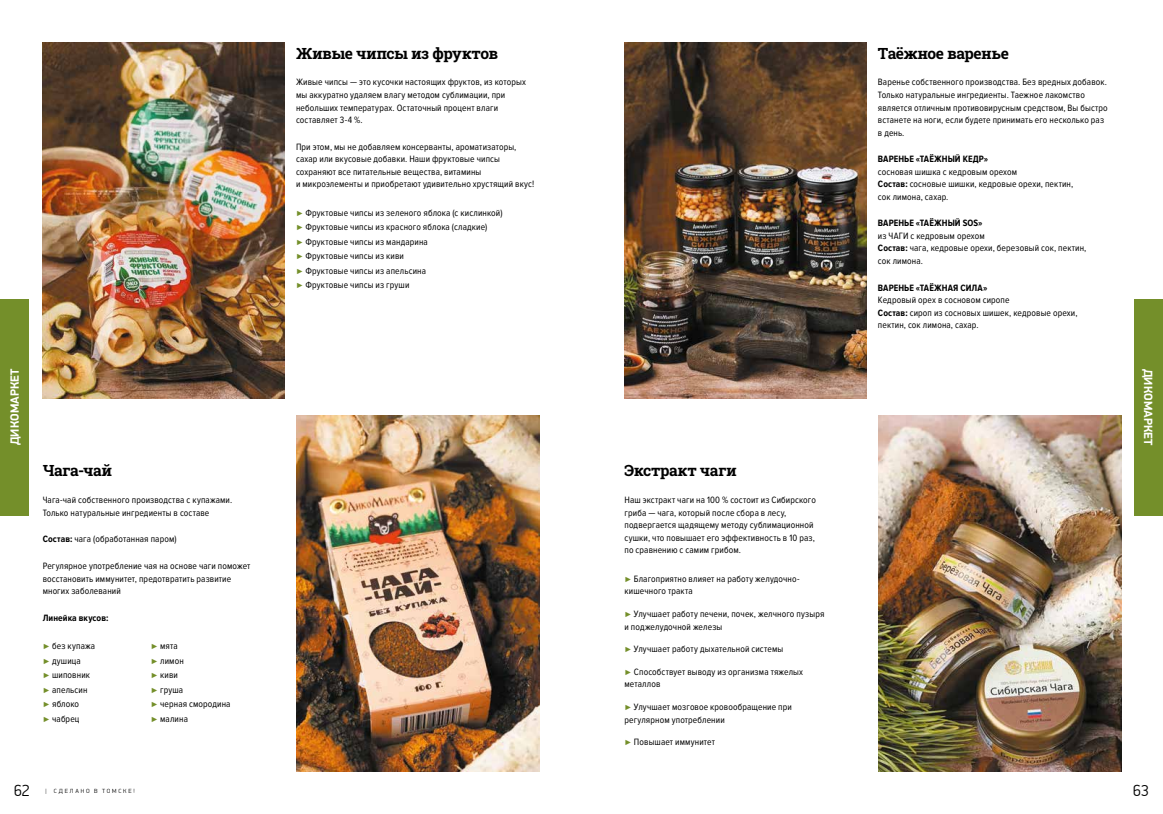
<style>
.page{position:relative;width:1163px;height:814px;background:#fff}
.page>*{position:absolute;margin:0;border:0;box-sizing:border-box;transform-origin:0 0}
.t1{font:300 16px "PF Din Display Pro";color:#000}
.t2{font:15.5px "Roboto Slab";letter-spacing:-.03em;color:#000}
.t3{font:700 12px "PF Din Display Pro";color:#fff}
.t4{font:9.5px/12.5px "Proxima Nova Cond";letter-spacing:.01em;color:#000}
.t5{font:700 9.5px "Proxima Nova Cond";letter-spacing:.01em;color:#000}
.t6{font:300 6px "PF Din Display Pro";letter-spacing:.295em;color:#000}
.s1{font-family:"Century Gothic";font-size:7.5px;color:#748f2a}
.s2{font-weight:700}
</style>
<div class="page">
<div style="left:0;top:298px;width:28px;height:217px;background:#748f2a"></div>
<div style="left:1134px;top:298px;width:28px;height:217px;background:#748f2a"></div>
<img style="left:624px;top:43px;width:242px;height:355px">
<img style="left:878px;top:415px;width:242px;height:356px">
<img style="left:42px;top:43px;width:243px;height:355px">
<img style="left:297px;top:415px;width:242px;height:356px">
<h2 class="t2" style="left:296px;top:43px;width:204px">Живые чипсы из фруктов</h2>
<p class="t4" style="left:296px;top:76px;width:231px">Живые чипсы — это кусочки настоящих фруктов, из которых мы аккуратно удаляем влагу методом сублимации, при небольших температурах. Остаточный процент влаги составляет 3-4 %.</p>
<p class="t4" style="left:296px;top:140px;width:240px">При этом, мы не добавляем консерванты, ароматизаторы, сахар или вкусовые добавки. Наши фруктовые чипсы сохраняют все питательные вещества, витамины<br>и микроэлементы и приобретают удивительно хрустящий вкус!</p>
<p class="t4" style="left:296px;top:206px;width:208px;line-height:14.5px"><span class="s1">►</span> Фруктовые чипсы из зеленого яблока (с кислинкой) <span class="s1">►</span> Фруктовые чипсы из красного яблока (сладкие)<br><span class="s1">►</span> Фруктовые чипсы из мандарина<br><span class="s1">►</span> Фруктовые чипсы из киви<br><span class="s1">►</span> Фруктовые чипсы из апельсина<br><span class="s1">►</span> Фруктовые чипсы из груши</p>
<h2 class="t2" style="left:877px;top:43px;width:132px">Таёжное варенье</h2>
<p class="t4" style="left:877px;top:76px;width:231px">Варенье собственного производства. Без вредных добавок.<br>Только натуральные ингредиенты. Таежное лакомство является отличным противовирусным средством, Вы быстро встанете на ноги, если будете принимать его несколько раз в день.</p>
<p class="t5" style="left:877px;top:154px;width:112px">ВАРЕНЬЕ «ТАЁЖНЫЙ КЕДР»</p>
<p class="t4" style="left:877px;top:165px;width:197px">сосновая шишка с кедровым орехом<br><span class="s2">Состав:</span> сосновые шишки, кедровые орехи, пектин, сок лимона, сахар.</p>
<p class="t5" style="left:877px;top:218px;width:106px">ВАРЕНЬЕ «ТАЁЖНЫЙ SOS»</p>
<p class="t4" style="left:877px;top:230px;width:210px">из ЧАГИ с кедровым орехом<br><span class="s2">Состав:</span> чага, кедровые орехи, березовый сок, пектин, сок лимона.</p>
<p class="t5" style="left:877px;top:282px;width:111px">ВАРЕНЬЕ «ТАЁЖНАЯ СИЛА»</p>
<p class="t4" style="left:877px;top:294px;width:201px">Кедровый орех в сосновом сиропе<br><span class="s2">Состав:</span> сироп из сосновых шишек, кедровые орехи, пектин, сок лимона, сахар.</p>
<p class="t3" style="left:7px;top:445px;width:78px;rotate:-90deg">ДИКОМАРКЕТ</p>
<p class="t3" style="left:1155px;top:368px;width:78px;rotate:90deg">ДИКОМАРКЕТ</p>
<h2 class="t2" style="left:43px;top:460px;width:71px">Чага-чай</h2>
<p class="t4" style="left:43px;top:494px;width:191px">Чага-чай собственного производства с купажами.<br>Только натуральные ингредиенты в составе</p>
<p class="t4" style="left:43px;top:533px;width:135px"><span class="s2">Состав:</span> чага (обработанная паром)</p>
<p class="t4" style="left:43px;top:560px;width:209px">Регулярное употребление чая на основе чаги поможет восстановить иммунитет, предотвратить развитие многих заболеваний</p>
<p class="t5" style="left:43px;top:612px;width:67px">Линейка вкусов:</p>
<p class="t4" style="left:43px;top:640px;width:54px"><span class="s1">►</span> без купажа</p>
<p class="t4" style="left:151px;top:640px;width:29px"><span class="s1">►</span> мята</p>
<p class="t4" style="left:43px;top:654px;width:40px"><span class="s1">►</span> душица</p>
<p class="t4" style="left:151px;top:654px;width:35px"><span class="s1">►</span> лимон</p>
<p class="t4" style="left:43px;top:669px;width:49px"><span class="s1">►</span> шиповник</p>
<p class="t4" style="left:151px;top:669px;width:29px"><span class="s1">►</span> киви</p>
<p class="t4" style="left:43px;top:683px;width:46px"><span class="s1">►</span> апельсин</p>
<p class="t4" style="left:151px;top:683px;width:34px"><span class="s1">►</span> груша</p>
<p class="t4" style="left:43px;top:698px;width:38px"><span class="s1">►</span> яблоко</p>
<p class="t4" style="left:151px;top:698px;width:81px"><span class="s1">►</span> черная смородина</p>
<p class="t4" style="left:43px;top:712px;width:38px"><span class="s1">►</span> чабрец</p>
<p class="t4" style="left:151px;top:712px;width:39px"><span class="s1">►</span> малина</p>
<h2 class="t2" style="left:624px;top:460px;width:114px">Экстракт чаги</h2>
<p class="t4" style="left:624px;top:494px;width:193px">Наш экстракт чаги на 100 % состоит из Сибирского гриба — чага, который после сбора в лесу, подвергается щадящему методу сублимационной сушки, что повышает его эффективность в 10 раз, по сравнению с самим грибом.</p>
<p class="t4" style="left:624px;top:572px;width:176px"><span class="s1">►</span> Благоприятно влияет на работу желудочно&shy;кишечного тракта</p>
<p class="t4" style="left:624px;top:607px;width:201px"><span class="s1">►</span> Улучшает работу печени, почек, желчного пузыря и поджелудочной железы</p>
<p class="t4" style="left:624px;top:643px;width:160px"><span class="s1">►</span> Улучшает работу дыхательной системы</p>
<p class="t4" style="left:624px;top:665px;width:180px"><span class="s1">►</span> Способствует выводу из организма тяжелых металлов</p>
<p class="t4" style="left:624px;top:701px;width:169px"><span class="s1">►</span> Улучшает мозговое кровообращение при регулярном употреблении</p>
<p class="t4" style="left:624px;top:736px;width:92px"><span class="s1">►</span> Повышает иммунитет</p>
<h1 class="t1" style="left:14px;top:781px;width:17px">62</h1>
<p class="t6" style="left:45px;top:787px;width:91px">| СДЕЛАНО В ТОМСКЕ!</p>
<h1 class="t1" style="left:1132px;top:781px;width:17px">63</h1>
</div>
